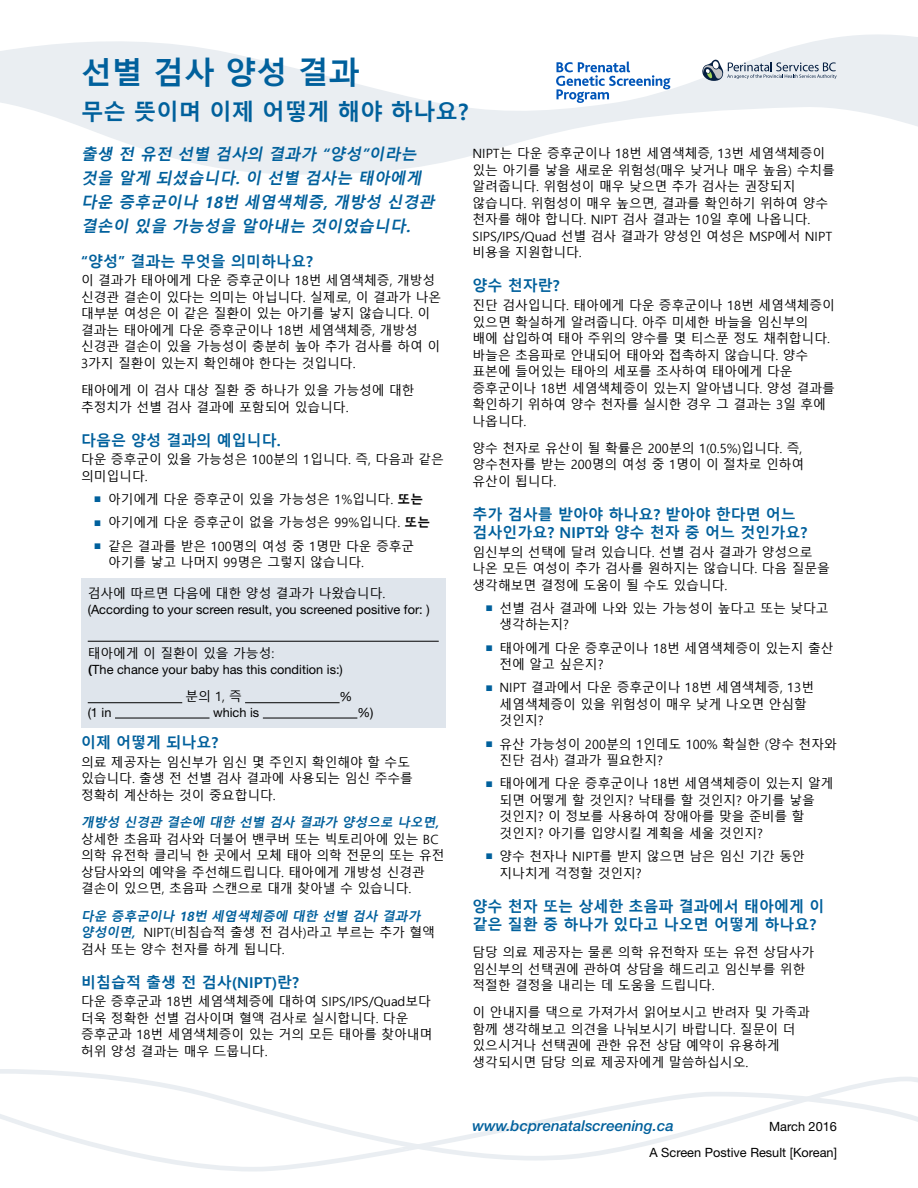
<style>
.page{position:relative;width:918px;height:1188px;background:#fff}
.page>*{position:absolute;margin:0;border:0;box-sizing:border-box;transform-origin:0 0}
.t1{font:700 30.75px "Malgun Gothic";color:#00609c}
.t2{font:700 22.5px "Malgun Gothic";color:#00609c}
.t3{font:italic 700 15.75px/24px "Malgun Gothic";color:#00609c}
.t4{font:700 15px/18px "Malgun Gothic";color:#00609c}
.t5{font:italic 500 15px "Helvetica Neue LT Std";color:#00609c}
.t6{font:12.75px/16.5px "Malgun Gothic";color:#000}
.t7{font:12.75px/26.7px "Helvetica Neue LT Std";color:#000;text-align:right}
.t8{font:italic 700 12.75px "Malgun Gothic";color:#00609c}
.s1{font-family:"Universal Std Newswith Comm Pi";font-size:11.25px;color:#00609c}
.s2{font-weight:700}
.s3{font-family:"Malgun Gothic";font-weight:700}
.s4{font-weight:700;font-style:italic;color:#00609c}
</style>
<div class="page">
<svg style="left:0;top:34px;width:918px;height:141px"></svg>
<svg style="left:0;top:1069px;width:918px;height:23px"></svg>
<svg style="left:0;top:1092px;width:918px;height:80px"></svg>
<div style="left:81px;top:578px;width:365px;height:150px;background:#dfe5ec"></div>
<hr style="left:88px;top:641px;width:351px;height:1px;background:#000">
<hr style="left:88px;top:702px;width:94px;height:1px;background:#000">
<hr style="left:245px;top:702px;width:95px;height:1px;background:#000">
<hr style="left:115px;top:718px;width:95px;height:1px;background:#000">
<hr style="left:263px;top:718px;width:94px;height:1px;background:#000">
<svg style="left:702px;top:60px;width:135px;height:21px;background:#bcc5cd"></svg>
<svg style="left:556px;top:62px;width:114px;height:41px"></svg>
<h1 class="t1" style="left:81px;top:55px;width:280px">선별 검사 양성 결과</h1>
<h2 class="t2" style="left:81px;top:99px;width:389px">무슨 뜻이며 이제 어떻게 해야 하나요?</h2>
<p class="t3" style="left:81px;top:143px;width:358px">출생 전 유전 선별 검사의 결과가 “양성”이라는 것을 알게 되셨습니다. 이 선별 검사는 태아에게 다운 증후군이나 18번 세염색체증, 개방성 신경관 결손이 있을 가능성을 알아내는 것이었습니다.</p>
<p class="t4" style="left:81px;top:252px;width:233px">“양성” 결과는 무엇을 의미하나요?</p>
<p class="t6" style="left:81px;top:273px;width:362px">이 결과가 태아에게 다운 증후군이나 18번 세염색체증, 개방성 신경관 결손이 있다는 의미는 아닙니다. 실제로, 이 결과가 나온 대부분 여성은 이 같은 질환이 있는 아기를 낳지 않습니다. 이 결과는 태아에게 다운 증후군이나 18번 세염색체증, 개방성 신경관 결손이 있을 가능성이 충분히 높아 추가 검사를 하여 이<br>3가지 질환이 있는지 확인해야 한다는 것입니다.</p>
<p class="t6" style="left:81px;top:383px;width:335px">태아에게 이 검사 대상 질환 중 하나가 있을 가능성에 대한 추정치가 선별 검사 결과에 포함되어 있습니다.</p>
<p class="t4" style="left:81px;top:431px;width:201px">다음은 양성 결과의 예입니다.</p>
<p class="t6" style="left:81px;top:452px;width:364px">다운 증후군이 있을 가능성은 100분의 1입니다. 즉, 다음과 같은 의미입니다.</p>
<p class="t6" style="left:94px;top:488px;width:337px;line-height:23.2px"><span class="s1">◾</span> 아기에게 다운 증후군이 있을 가능성은 1%입니다. <span class="s2">또는 </span><span class="s1">◾</span> 아기에게 다운 증후군이 없을 가능성은 99%입니다. <span class="s2">또는 </span><span class="s1">◾</span> 같은 결과를 받은 100명의 여성 중 1명만 다운 증후군</p>
<p class="t6" style="left:108px;top:555px;width:258px">아기를 낳고 나머지 99명은 그렇지 않습니다.</p>
<p class="t6" style="left:88px;top:585px;width:299px">검사에 따르면 다음에 대한 양성 결과가 나왔습니다.</p>
<p class="t7" style="left:88px;top:596px;width:343px">(According to your screen result, you screened positive for: )</p>
<p class="t6" style="left:88px;top:645px;width:188px">태아에게 이 질환이 있을 가능성:</p>
<p class="t7" style="left:88px;top:656px;width:257px"><span class="s3">(</span>The chance your baby has this condition is:)</p>
<p class="t6" style="left:186px;top:689px;width:58px">분의 1, 즉</p>
<p class="t7" style="left:339px;top:683px;width:14px">%</p>
<p class="t7" style="left:88px;top:699px;width:25px">(1 in</p>
<p class="t7" style="left:213px;top:699px;width:48px">which is</p>
<p class="t7" style="left:357px;top:699px;width:18px">%)</p>
<p class="t4" style="left:81px;top:734px;width:139px">이제 어떻게 되나요?</p>
<p class="t6" style="left:81px;top:754px;width:333px">의료 제공자는 임신부가 임신 몇 주인지 확인해야 할 수도 있습니다. 출생 전 선별 검사 결과에 사용되는 임신 주수를 정확히 계산하는 것이 중요합니다.</p>
<p class="t8" style="left:81px;top:815px;width:362px">개방성 신경관 결손에 대한 선별 검사 결과가 양성으로 나오면,</p>
<p class="t6" style="left:81px;top:831px;width:365px">상세한 초음파 검사와 더불어 밴쿠버 또는 빅토리아에 있는 BC 의학 유전학 클리닉 한 곳에서 모체 태아 의학 전문의 또는 유전 상담사와의 예약을 주선해드립니다. 태아에게 개방성 신경관 결손이 있으면, 초음파 스캔으로 대개 찾아낼 수 있습니다.</p>
<p class="t6" style="left:81px;top:908px;width:355px"><span class="s4">다운 증후군이나 18번 세염색체증에 대한 선별 검사 결과가 양성이면,</span> NIPT(비침습적 출생 전 검사)라고 부르는 추가 혈액 검사 또는 양수 천자를 하게 됩니다.</p>
<p class="t4" style="left:81px;top:973px;width:219px">비침습적 출생 전 검사(NIPT)란?</p>
<p class="t6" style="left:81px;top:994px;width:353px">다운 증후군과 18번 세염색체증에 대하여 SIPS/IPS/Quad보다 더욱 정확한 선별 검사이며 혈액 검사로 실시합니다. 다운 증후군과 18번 세염색체증이 있는 거의 모든 태아를 찾아내며 허위 양성 결과는 매우 드뭅니다.</p>
<p class="t6" style="left:473px;top:146px;width:364px">NIPT는 다운 증후군이나 18번 세염색체증, 13번 세염색체증이 있는 아기를 낳을 새로운 위험성(매우 낮거나 매우 높음) 수치를 알려줍니다. 위험성이 매우 낮으면 추가 검사는 권장되지 않습니다. 위험성이 매우 높으면, 결과를 확인하기 위하여 양수 천자를 해야 합니다. NIPT 검사 결과는 10일 후에 나옵니다.<br>SIPS/IPS/Quad 선별 검사 결과가 양성인 여성은 MSP에서 NIPT 비용을 지원합니다.</p>
<p class="t4" style="left:472px;top:277px;width:89px">양수 천자란?</p>
<p class="t6" style="left:472px;top:297px;width:364px">진단 검사입니다. 태아에게 다운 증후군이나 18번 세염색체증이 있으면 확실하게 알려줍니다. 아주 미세한 바늘을 임신부의 배에 삽입하여 태아 주위의 양수를 몇 티스푼 정도 채취합니다. 바늘은 초음파로 안내되어 태아와 접촉하지 않습니다. 양수 표본에 들어있는 태아의 세포를 조사하여 태아에게 다운 증후군이나 18번 세염색체증이 있는지 알아냅니다. 양성 결과를 확인하기 위하여 양수 천자를 실시한 경우 그 결과는 3일 후에 나옵니다.</p>
<p class="t6" style="left:472px;top:440px;width:333px">양수 천자로 유산이 될 확률은 200분의 1(0.5%)입니다. 즉, 양수천자를 받는 200명의 여성 중 1명이 이 절차로 인하여 유산이 됩니다.</p>
<p class="t4" style="left:472px;top:506px;width:336px">추가 검사를 받아야 하나요? 받아야 한다면 어느 검사인가요? NIPT와 양수 천자 중 어느 것인가요?</p>
<p class="t6" style="left:472px;top:544px;width:359px">임신부의 선택에 달려 있습니다. 선별 검사 결과가 양성으로 나온 모든 여성이 추가 검사를 원하지는 않습니다. 다음 질문을 생각해보면 결정에 도움이 될 수도 있습니다.</p>
<p class="t6" style="left:500px;top:600px;width:331px;text-indent:-14px"><span class="s1">◾</span> 선별 검사 결과에 나와 있는 가능성이 높다고 또는 낮다고 생각하는지?</p>
<p class="t6" style="left:500px;top:640px;width:336px;text-indent:-14px"><span class="s1">◾</span> 태아에게 다운 증후군이나 18번 세염색체증이 있는지 출산 전에 알고 싶은지?</p>
<p class="t6" style="left:500px;top:680px;width:316px;text-indent:-14px"><span class="s1">◾</span> NIPT 결과에서 다운 증후군이나 18번 세염색체증, 13번 세염색체증이 있을 위험성이 매우 낮게 나오면 안심할 것인지?</p>
<p class="t6" style="left:500px;top:736px;width:339px;text-indent:-14px"><span class="s1">◾</span> 유산 가능성이 200분의 1인데도 100% 확실한 (양수 천자와 진단 검사) 결과가 필요한지?</p>
<p class="t6" style="left:500px;top:776px;width:336px;text-indent:-14px"><span class="s1">◾</span> 태아에게 다운 증후군이나 18번 세염색체증이 있는지 알게 되면 어떻게 할 것인지? 낙태를 할 것인지? 아기를 낳을 것인지? 이 정보를 사용하여 장애아를 맞을 준비를 할 것인지? 아기를 입양시킬 계획을 세울 것인지?</p>
<p class="t6" style="left:500px;top:849px;width:307px;text-indent:-14px"><span class="s1">◾</span> 양수 천자나 NIPT를 받지 않으면 남은 임신 기간 동안 지나치게 걱정할 것인지?</p>
<p class="t4" style="left:472px;top:898px;width:353px">양수 천자 또는 상세한 초음파 결과에서 태아에게 이 같은 질환 중 하나가 있다고 나오면 어떻게 하나요?</p>
<p class="t6" style="left:472px;top:945px;width:343px">담당 의료 제공자는 물론 의학 유전학자 또는 유전 상담사가 임신부의 선택권에 관하여 상담을 해드리고 임신부를 위한 적절한 결정을 내리는 데 도움을 드립니다.</p>
<p class="t6" style="left:472px;top:1005px;width:339px">이 안내지를 댁으로 가져가서 읽어보시고 반려자 및 가족과 함께 생각해보고 의견을 나눠보시기 바랍니다. 질문이 더 있으시거나 선택권에 관한 유전 상담 예약이 유용하게 생각되시면 담당 의료 제공자에게 말씀하십시오.</p>
<p class="t5" style="left:472px;top:1116px;width:203px">www.bcprenatalscreening.ca</p>
<p class="t7" style="left:650px;top:1112px;width:189px">March 2016<br>A Screen Postive Result [Korean]</p>
</div>
